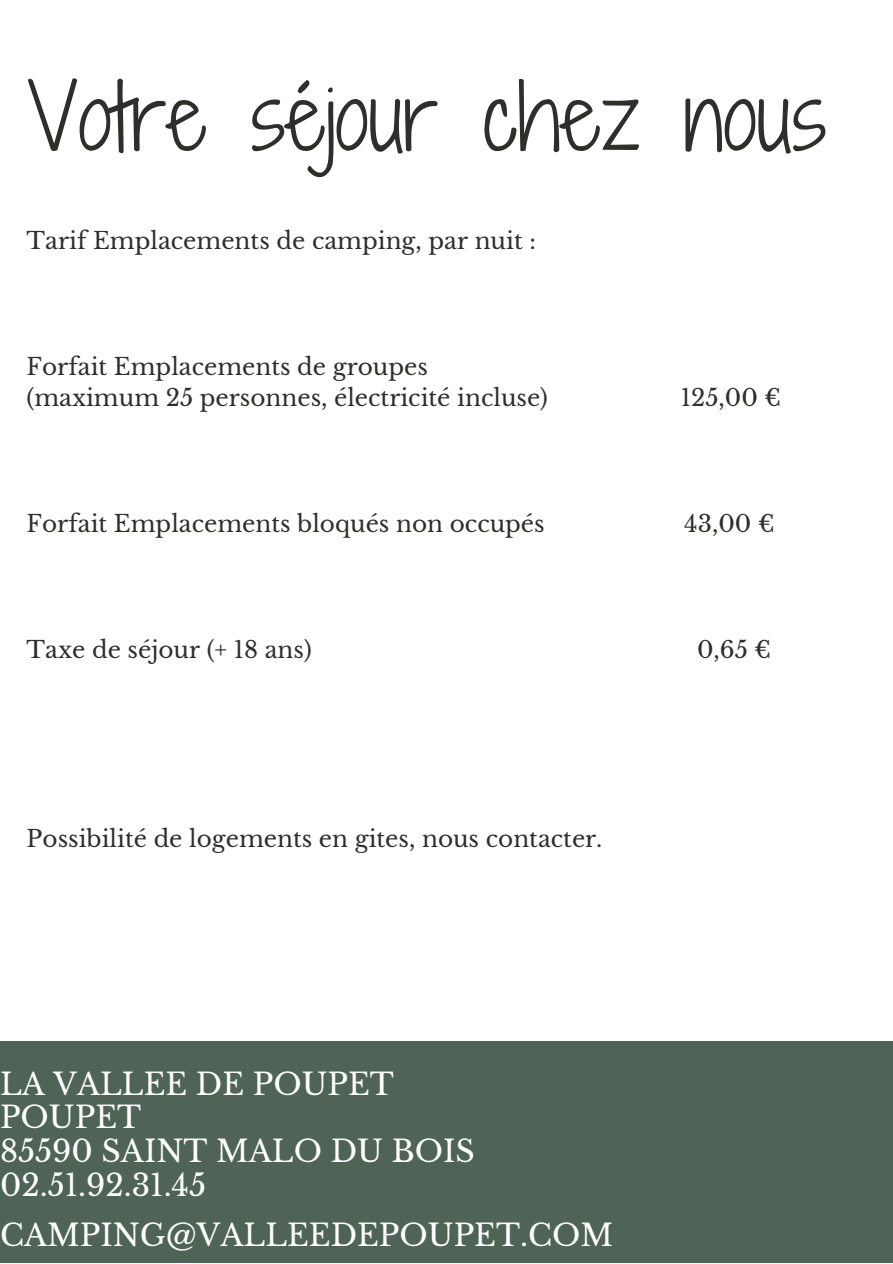
<style>
.page{position:relative;width:893px;height:1264px;background:#fff}
.page>*{position:absolute;margin:0;border:0;box-sizing:border-box;transform-origin:0 0}
.t1{font:86.85px "Shadows Into Light Two";color:#2e2e2a}
.t2{font:30px/33.8px "Libre Baskerville";color:#fff}
.t3{font:23.1px/31.5px "Libre Baskerville";color:#2e2e2a}
</style>
<div class="page">
<div style="left:0;top:1040px;width:892px;height:222px;background:#4f6456"></div>
<h1 class="t1" style="left:28px;top:54px;width:800px">Votre séjour chez nous</h1>
<p class="t3" style="left:27px;top:225px;width:511px">Tarif Emplacements de camping, par nuit :</p>
<p class="t3" style="left:27px;top:351px;width:522px">Forfait Emplacements de groupes (maximum 25 personnes, électricité incluse)</p>
<p class="t3" style="left:680px;top:382px;width:102px">125,00 €</p>
<p class="t3" style="left:27px;top:508px;width:519px">Forfait Emplacements bloqués non occupés</p>
<p class="t3" style="left:684px;top:508px;width:92px">43,00 €</p>
<p class="t3" style="left:27px;top:634px;width:286px">Taxe de séjour (+ 18 ans)</p>
<p class="t3" style="left:697px;top:634px;width:76px">0,65 €</p>
<p class="t3" style="left:27px;top:823px;width:577px">Possibilité de logements en gites, nous contacter.</p>
<p class="t2" style="left:0;top:1067px;width:476px">LA VALLEE DE POUPET<br>POUPET<br>85590 SAINT MALO DU BOIS<br>02.51.92.31.45</p>
<p class="t2" style="left:0;top:1218px;width:614px">CAMPING@VALLEEDEPOUPET.COM</p>
</div>
